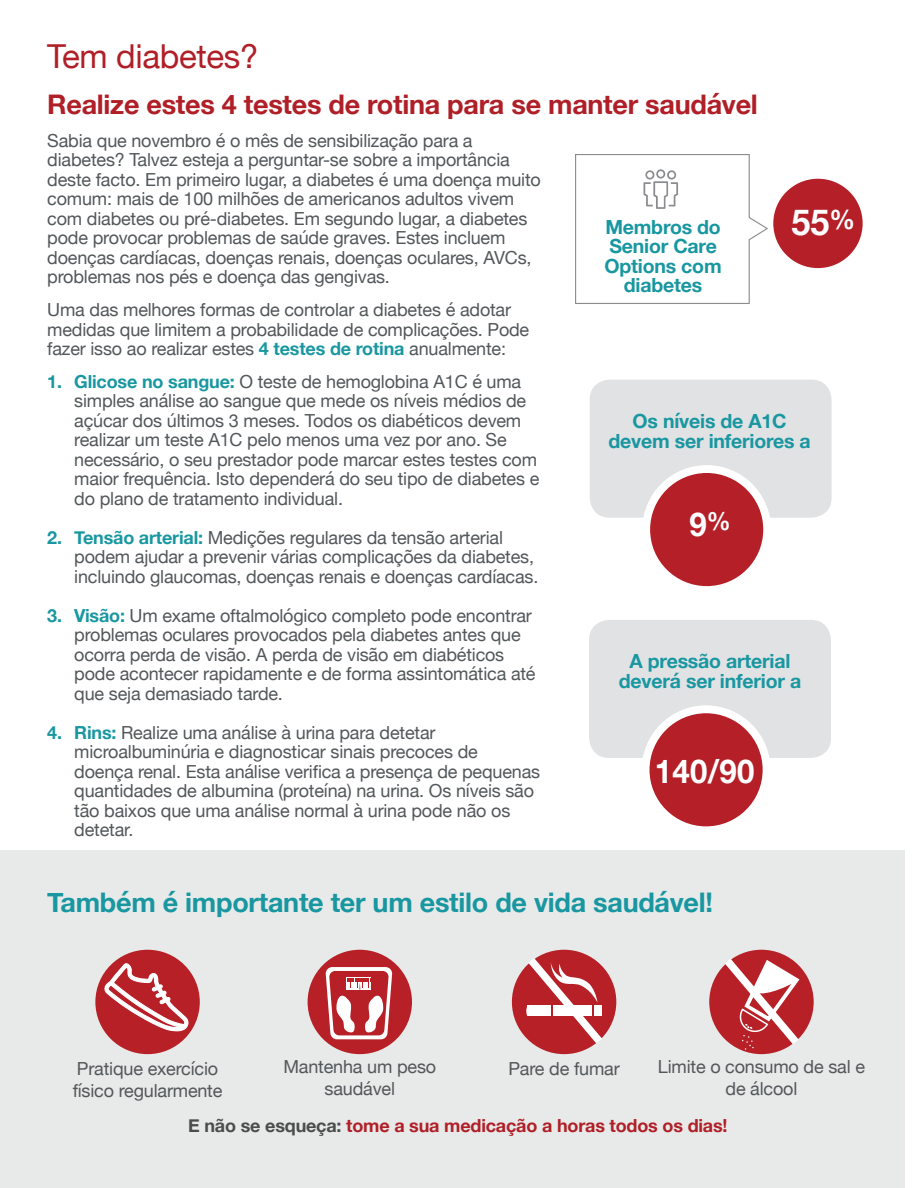
<style>
.page{position:relative;width:918px;height:1188px;background:#fff}
.page>*{position:absolute;margin:0;border:0;box-sizing:border-box;transform-origin:0 0}
.t1{font:700 35.85px "Helvetica Neue";color:#fff;scale:.95 1}
.t2{font:33px "Helvetica Neue";letter-spacing:-.01em;color:#b01f27}
.t3{font:700 32.7px "Helvetica Neue";color:#fff;scale:.95 1}
.t4{font:700 27px "Helvetica Neue";letter-spacing:-.01em;color:#b01f27}
.t5{font:700 27px "Helvetica Neue";letter-spacing:-.01em;color:#1997a1}
.Body{font:700 19.5px/19.5px "Helvetica Neue";letter-spacing:-.01em;color:#1997a1;text-align:center}
.t6{font:18px/19.5px "Helvetica Neue";letter-spacing:-.01em;color:#52575a}
.t7{font:700 18px "Helvetica Neue";letter-spacing:-.01em;color:#b01f27}
.s1{font-weight:700;color:#1997a1}
.s2{color:#4b4c4d}
</style>
<div class="page">
<div style="left:0;top:851px;width:904px;height:337px;background:#e8eae9"></div>
<div style="left:590px;top:380px;width:242px;height:138px;background:#e1e2e4;border-radius:20px"></div>
<div style="left:646px;top:469px;width:121px;height:121px;background:#b51f27;border-radius:50%"></div>
<div style="left:642px;top:465px;width:129px;height:129px;border:8px solid #fff;border-radius:50%"></div>
<div style="left:773px;top:179px;width:90px;height:89px;background:#b51f27;border-radius:50%"></div>
<svg style="left:575px;top:154px;width:193px;height:150px"></svg>
<div style="left:589px;top:620px;width:242px;height:138px;background:#e1e2e4;border-radius:20px"></div>
<div style="left:646px;top:709px;width:121px;height:121px;background:#b51f27;border-radius:50%"></div>
<div style="left:642px;top:705px;width:129px;height:129px;border:8px solid #fff;border-radius:50%"></div>
<div style="left:709px;top:950px;width:105px;height:104px;background:#b62026;border-radius:50%"></div>
<svg style="left:717px;top:951px;width:89px;height:102px"></svg>
<div style="left:308px;top:950px;width:104px;height:104px;background:#b62026;border-radius:50%"></div>
<svg style="left:325px;top:967px;width:67px;height:72px"></svg>
<div style="left:512px;top:950px;width:104px;height:104px;background:#b62026;border-radius:50%"></div>
<svg style="left:521px;top:950px;width:89px;height:102px"></svg>
<div style="left:95px;top:950px;width:105px;height:104px;background:#b62026;border-radius:50%"></div>
<svg style="left:103px;top:951px;width:89px;height:81px"></svg>
<p class="t2" style="left:47px;top:32px;width:213px">Tem diabetes?</p>
<p class="t4" style="left:47px;top:83px;width:712px">Realize estes 4 testes de rotina para se manter saudável</p>
<p class="t6" style="left:47px;top:132px;width:495px">Sabia que novembro é o mês de sensibilização para a diabetes? Talvez esteja a perguntar-se sobre a importância deste facto. Em primeiro lugar, a diabetes é uma doença muito comum: mais de 100 milhões de americanos adultos vivem com diabetes ou pré-diabetes. Em segundo lugar, a diabetes pode provocar problemas de saúde graves. Estes incluem doenças cardíacas, doenças renais, doenças oculares, AVCs, problemas nos pés e doença das gengivas.</p>
<p class="t6" style="left:47px;top:301px;width:484px">Uma das melhores formas de controlar a diabetes é adotar medidas que limitem a probabilidade de complicações. Pode fazer isso ao realizar estes <span class="s1">4 testes de rotina</span> anualmente:</p>
<p class="t6" style="left:74px;top:372px;width:467px;text-indent:-27px"><span class="s1">1. Glicose no sangue:</span> O teste de hemoglobina A1C é uma simples análise ao sangue que mede os níveis médios de açúcar dos últimos 3 meses. Todos os diabéticos devem realizar um teste A1C pelo menos uma vez por ano. Se necessário, o seu prestador pode marcar estes testes com maior frequência. Isto dependerá do seu tipo de diabetes e do plano de tratamento individual.</p>
<p class="t6" style="left:74px;top:528px;width:466px;text-indent:-27px"><span class="s1">2. Tensão arterial:</span> Medições regulares da tensão arterial podem ajudar a prevenir várias complicações da diabetes, incluindo glaucomas, doenças renais e doenças cardíacas.</p>
<p class="t6" style="left:74px;top:606px;width:463px;text-indent:-27px"><span class="s1">3. Visão:</span> Um exame oftalmológico completo pode encontrar problemas oculares provocados pela diabetes antes que ocorra perda de visão. A perda de visão em diabéticos pode acontecer rapidamente e de forma assintomática até que seja demasiado tarde.</p>
<p class="t6" style="left:74px;top:723px;width:468px;text-indent:-27px"><span class="s1">4. Rins:</span> Realize uma análise à urina para detetar microalbuminúria e diagnosticar sinais precoces de doença renal. Esta análise verifica a presença de pequenas quantidades de albumina (proteína) na urina. Os níveis são tão baixos que uma análise normal à urina pode não os detetar.</p>
<p class="Body" style="left:605px;top:217px;width:117px">Membros do</p>
<p class="t1" style="left:792px;top:194px;width:68px">55<sup>%</sup></p>
<p class="Body" style="left:605px;top:237px;width:119px">Senior Care<br>Options com diabetes</p>
<p class="Body" style="left:608px;top:412px;width:204px">Os níveis de A1C devem ser inferiores a</p>
<p class="t3" style="left:689px;top:498px;width:45px">9<sup>%</sup></p>
<p class="Body" style="left:619px;top:652px;width:184px">A pressão arterial deverá ser inferior a</p>
<p class="t3" style="left:655px;top:746px;width:106px">140/90</p>
<p class="t5" style="left:47px;top:881px;width:667px">Também é importante ter um estilo de vida saudável!</p>
<p class="t6" style="left:658px;top:1056px;width:209px;line-height:22.5px;text-align:center">Limite o consumo de sal e de álcool</p>
<p class="t6" style="left:283px;top:1056px;width:154px;line-height:22.5px;text-align:center">Mantenha um peso saudável</p>
<p class="t6" style="left:509px;top:1060px;width:113px">Pare de fumar</p>
<p class="t7" style="left:188px;top:1111px;width:541px"><span class="s2">E não se esqueça:</span> tome a sua medicação a horas todos os dias!</p>
<p class="t6" style="left:73px;top:1058px;width:151px;line-height:22.5px">Pratique exercício físico regularmente</p>
</div>
